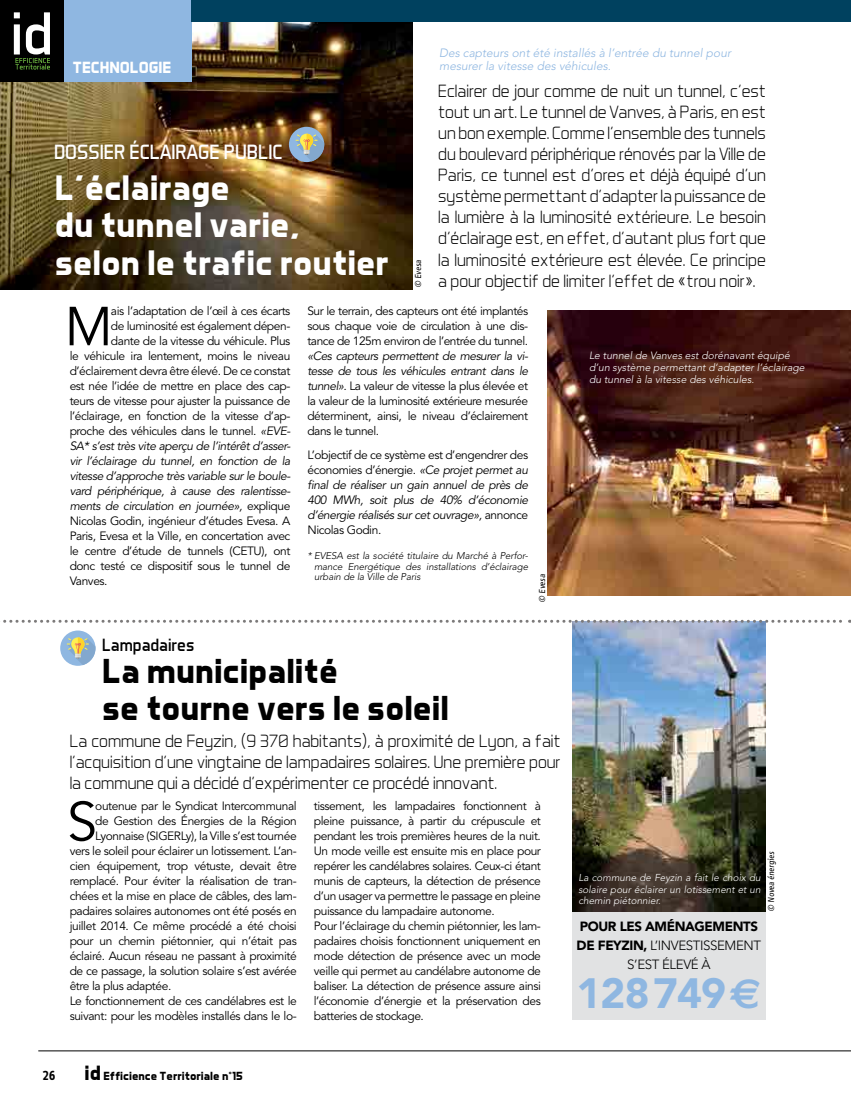
<style>
.page{position:relative;width:851px;height:1106px;background:#fff}
.page>*{position:absolute;margin:0;border:0;box-sizing:border-box;transform-origin:0 0}
.t1{font:54.3px "Avenir";color:#000}
.t2{font:900 42px "Avenir";letter-spacing:-.02em;color:#8fb7e1}
.t3{font:700 36px/37.5px "Aero Matics";color:#fff}
.t4{font:700 35.25px/37.5px "Aero Matics";color:#000}
.t5{font:21px "Aero Matics";color:#fff}
.t6{font:300 18px/21px "Aero Matics";color:#000;text-align:justify}
.t7{font:18px "Aero Matics";color:#000}
.t8{font:700 16.5px "Aero Matics";color:#fff}
.t9{font:700 13.5px "Info";color:#000}
.t10{font:900 13.35px/19px "Avenir";letter-spacing:-.03em;color:#000;text-align:center}
.t11{font:12px/15px "Avenir";letter-spacing:-.035em;color:#000;text-align:justify}
.t12{font:italic 12px/15px "Avenir";letter-spacing:-.035em;color:#000;text-align:justify}
.t13{font:italic 300 12px/13.5px "Avenir";color:#8fb7e1}
.t14{font:700 12px "Aero Matics";color:#000}
.t15{font:italic 300 10.5px/12px "Avenir";color:#fff}
.t16{font:italic 300 10.05px/11.4px "Avenir";color:#fff;text-align:justify}
.t17{font:italic 300 9.75px/10.5px "Avenir";letter-spacing:-.01em;color:#000;text-align:justify}
.t18{font:9px "Info";color:#000}
.s1{font-style:italic}
.s2{font-style:normal}
.s3{font-size:21px}
.s4{font-weight:300}
.s5{font-family:"Euro Sans";font-weight:700}
</style>
<div class="page">
<div style="left:572px;top:909px;width:193px;height:110px;background:#e1e2e3"></div>
<img style="left:0;top:21px;width:412px;height:268px">
<hr style="left:38px;top:1050px;width:812px;height:1px;background:#000">
<div style="left:0;top:0;width:64px;height:82px;background:#000"></div>
<div style="left:64px;top:0;width:127px;height:82px;background:#8fb7e1"></div>
<svg style="left:14px;top:12px;width:36px;height:57px"></svg>
<div style="left:191px;top:0;width:659px;height:21px;background:#00415f"></div>
<img style="left:547px;top:311px;width:303px;height:284px">
<div style="left:289px;top:127px;width:35px;height:35px;background:#8fb7e1;border-radius:50%"></div>
<svg style="left:295px;top:134px;width:29px;height:27px"></svg>
<img style="left:572px;top:623px;width:193px;height:288px">
<svg style="left:3px;top:620px;width:847px;height:3px"></svg>
<div style="left:60px;top:630px;width:35px;height:36px;background:#8fb7e1;border-radius:50%"></div>
<svg style="left:67px;top:637px;width:28px;height:28px"></svg>
<h3 class="t8" style="left:72px;top:58px;width:99px">Technologie</h3>
<h3 class="t5" style="left:54px;top:139px;width:230px">DOSSIER ÉCLAIRAGE PUBLIC</h3>
<h3 class="t3" style="left:55px;top:168px;width:335px">L’éclairage<br>du tunnel varie, selon le trafic routier</h3>
<p class="t18" style="left:413px;top:288px;width:31px;rotate:-90deg">© Evesa</p>
<p class="t13" style="left:439px;top:46px;width:293px">Des capteurs ont été installés à l’entrée du tunnel pour mesurer la vitesse des véhicules.</p>
<p class="t6" style="left:438px;top:80px;width:329px">Eclairer de jour comme de nuit un tunnel, c’est tout un art. Le tunnel de Vanves, à Paris, en est un bon exemple. Comme l’ensemble des tunnels du boulevard périphérique rénovés par la Ville de Paris, ce tunnel est d’ores et déjà équipé d’un système permettant d’adapter la puissance de la lumière à la luminosité extérieure. Le besoin d’éclairage est, en effet, d’autant plus fort que la luminosité extérieure est élevée. Ce principe a pour objectif de limiter l’effet de «trou noir».</p>
<h1 class="t1" style="left:64px;top:295px;width:50px">M</h1>
<p class="t11" style="left:111px;top:304px;width:181px">ais l’adaptation de l’œil à ces écarts</p>
<p class="t11" style="left:111px;top:319px;width:181px">de luminosité est également dépen-</p>
<p class="t11" style="left:111px;top:334px;width:181px">dante de la vitesse du véhicule. Plus</p>
<p class="t11" style="left:70px;top:349px;width:222px">le véhicule ira lentement, moins le niveau</p>
<p class="t11" style="left:70px;top:364px;width:222px">d’éclairement devra être élevé. De ce constat</p>
<p class="t11" style="left:70px;top:379px;width:222px">est née l’idée de mettre en place des cap-</p>
<p class="t11" style="left:70px;top:394px;width:222px">teurs de vitesse pour ajuster la puissance de</p>
<p class="t11" style="left:70px;top:409px;width:222px">l’éclairage, en fonction de la vitesse d’ap-</p>
<p class="t11" style="left:70px;top:424px;width:222px">proche des véhicules dans le tunnel. <span class="s1">«EVE-</span></p>
<p class="t12" style="left:70px;top:439px;width:222px">SA* s’est très vite aperçu de l’intérêt d’asser-</p>
<p class="t12" style="left:70px;top:454px;width:222px">vir l’éclairage du tunnel, en fonction de la</p>
<p class="t12" style="left:70px;top:469px;width:222px">vitesse d’approche très variable sur le boule-</p>
<p class="t12" style="left:70px;top:484px;width:222px">vard périphérique, à cause des ralentisse-</p>
<p class="t12" style="left:70px;top:499px;width:222px">ments de circulation en journée», <span class="s2">explique</span></p>
<p class="t11" style="left:70px;top:514px;width:222px">Nicolas Godin, ingénieur d’études Evesa. A</p>
<p class="t11" style="left:70px;top:529px;width:222px">Paris, Evesa et la Ville, en concertation avec</p>
<p class="t11" style="left:70px;top:544px;width:222px">le centre d’étude de tunnels (CETU), ont</p>
<p class="t11" style="left:70px;top:559px;width:222px">donc testé ce dispositif sous le tunnel de</p>
<p class="t11" style="left:70px;top:574px;width:39px">Vanves.</p>
<p class="t11" style="left:307px;top:304px;width:222px">Sur le terrain, des capteurs ont été implantés sous chaque voie de circulation à une dis&shy;tance de 125m environ de l’entrée du tunnel.</p>
<p class="t11" style="left:307px;top:349px;width:222px"><span class="s1">«Ces capteurs permettent de mesurer la vi&shy;tesse de tous les véhicules entrant dans le tunnel».</span> La valeur de vitesse la plus élevée et la valeur de la luminosité extérieure mesurée déterminent, ainsi, le niveau d’éclairement dans le tunnel.</p>
<p class="t12" style="left:307px;top:447px;width:222px"><span class="s2">L’objectif de ce système est d’engendrer des économies d’énergie.</span> «Ce projet permet au final de réaliser un gain annuel de près de 400 MWh, soit plus de 40% d’économie d’énergie réalisés sur cet ouvrage», <span class="s2">annonce Nicolas Godin.</span></p>
<p class="t17" style="left:314px;top:551px;width:215px;text-indent:-7px">* EVESA est la société titulaire du Marché à Perfor&shy;mance Energétique des installations d’éclairage urbain de la Ville de Paris</p>
<p class="t18" style="left:537px;top:602px;width:31px;rotate:-90deg">© Evesa</p>
<h3 class="t7" style="left:102px;top:634px;width:94px">LAMPADAIRES</h3>
<h3 class="t4" style="left:102px;top:651px;width:348px">La municipalité<br>se tourne vers le soleil</h3>
<h3 class="t6" style="left:70px;top:729px;width:492px">La commune de Feyzin, (9 370 habitants), à proximité de Lyon, a fait l’acquisition d’une vingtaine de lampadaires solaires. Une première pour la commune qui a décidé d’expérimenter ce procédé innovant.</h3>
<h1 class="t1" style="left:67px;top:790px;width:32px">S</h1>
<p class="t11" style="left:95px;top:799px;width:203px">outenue par le Syndicat Intercommunal</p>
<p class="t11" style="left:314px;top:799px;width:228px;text-align:left">tissement, les lampadaires fonctionnent à pleine puissance, à partir du crépuscule et pendant les trois premières heures de la nuit.<br>Un mode veille est ensuite mis en place pour repérer les candélabres solaires. Ceux-ci étant munis de capteurs, la détection de présence d’un usager va permettre le passage en pleine puissance du lampadaire autonome.<br>Pour l’éclairage du chemin piétonnier, les lam&shy;padaires choisis fonctionnent uniquement en mode détection de présence avec un mode veille qui permet au candélabre autonome de baliser. La détection de présence assure ainsi l’économie d’énergie et la préservation des batteries de stockage.</p>
<p class="t11" style="left:95px;top:814px;width:203px">de Gestion des Énergies de la Région</p>
<p class="t11" style="left:95px;top:829px;width:203px">Lyonnaise (SIGERLy), la Ville s’est tournée</p>
<p class="t11" style="left:70px;top:844px;width:228px">vers le soleil pour éclairer un lotissement. L’an-</p>
<p class="t11" style="left:70px;top:859px;width:228px">cien équipement, trop vétuste, devait être</p>
<p class="t11" style="left:70px;top:874px;width:228px">remplacé. Pour éviter la réalisation de tran-</p>
<p class="t11" style="left:70px;top:889px;width:228px">chées et la mise en place de câbles, des lam-</p>
<p class="t11" style="left:70px;top:904px;width:228px">padaires solaires autonomes ont été posés en</p>
<p class="t11" style="left:70px;top:919px;width:228px">juillet 2014. Ce même procédé a été choisi</p>
<p class="t11" style="left:70px;top:934px;width:228px">pour un chemin piétonnier, qui n’était pas</p>
<p class="t11" style="left:70px;top:949px;width:228px">éclairé. Aucun réseau ne passant à proximité</p>
<p class="t11" style="left:70px;top:964px;width:228px">de ce passage, la solution solaire s’est avérée</p>
<p class="t11" style="left:70px;top:979px;width:103px">être la plus adaptée.</p>
<p class="t11" style="left:70px;top:994px;width:228px">Le fonctionnement de ces candélabres est le</p>
<p class="t11" style="left:70px;top:1009px;width:228px">suivant: pour les modèles installés dans le lo-</p>
<p class="t9" style="left:43px;top:1068px;width:14px">26</p>
<p class="t14" style="left:85px;top:1069px;width:160px"><span class="s3">id</span> Efficience Territoriale n°15</p>
<p class="t15" style="left:589px;top:349px;width:217px">Le tunnel de Vanves est dorénavant équipé d’un système permettant d’adapter l’éclairage du tunnel à la vitesse des véhicules.</p>
<p class="t18" style="left:766px;top:912px;width:64px;rotate:-90deg">© Novea énergies</p>
<p class="t16" style="left:578px;top:872px;width:184px">La commune de Feyzin a fait le choix du solaire pour éclairer un lotissement et un chemin piétonnier.</p>
<p class="t10" style="left:576px;top:916px;width:186px">POUR LES AMÉNAGEMENTS<br>DE FEYZIN, <span class="s4">l’investissement s’est élevé à</span></p>
<h2 class="t2" style="left:576px;top:967px;width:186px">128749<span class="s5">€</span></h2>
</div>
